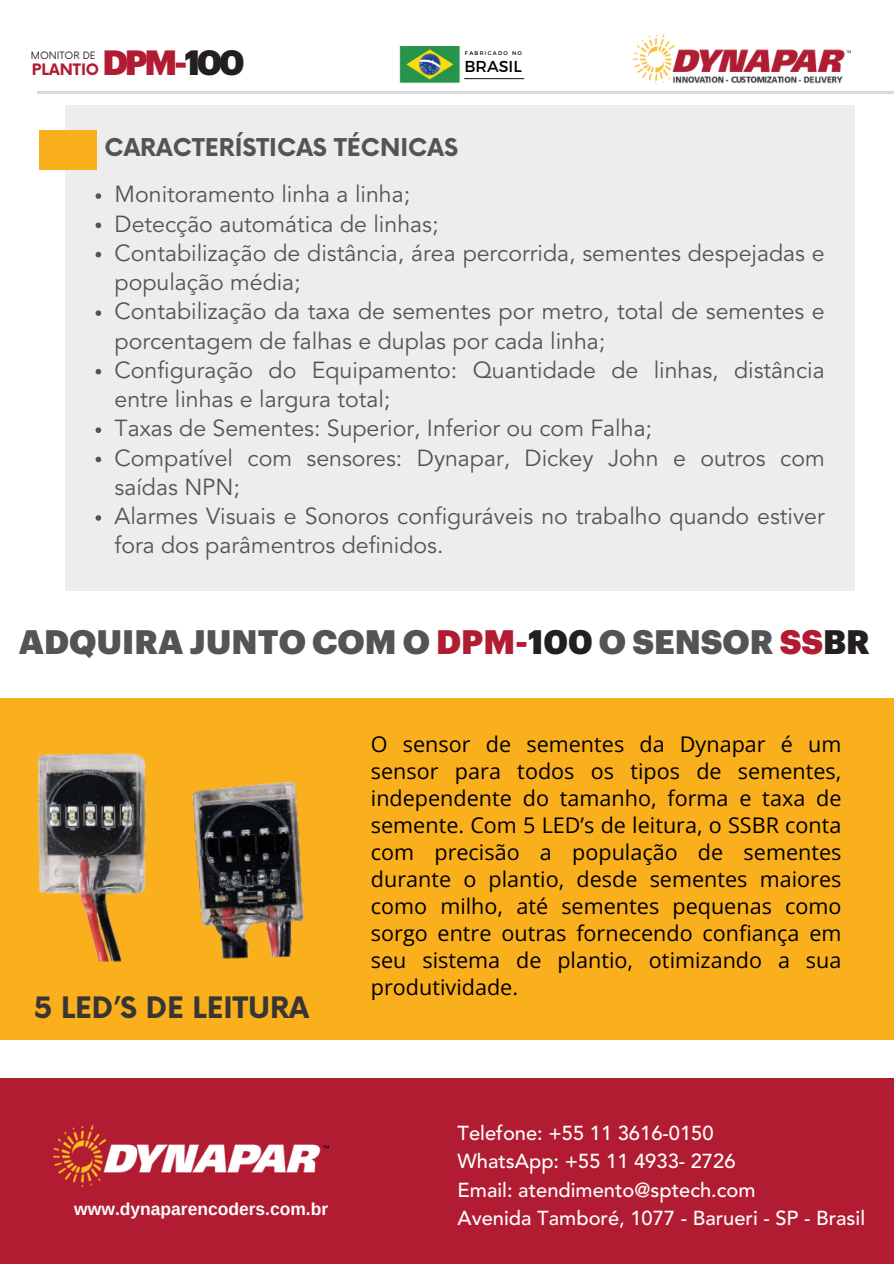
<style>
.page{position:relative;width:894px;height:1264px;background:#fff}
.page>*{position:absolute;margin:0;border:0;box-sizing:border-box;transform-origin:0 0}
.t1{font:900 34.35px "Graphik";letter-spacing:-.095em;color:#b21c32}
.t2{font:900 33.3px "Graphik";color:#545454}
.t3{font:700 28.8px "Now";color:#383535}
.t4{font:700 23.85px "Now";color:#545454}
.t5{font:23.1px/29.2px "Avenir LT Std";color:#545454}
.t6{font:21.6px/27px "Open Sans";color:#000;text-align:justify}
.t7{font:500 20.1px/28.2px "Avenir LT Std";color:#fdfefd}
.t8{font:700 17.4px "Arimo";color:#fdfefd}
.t9{font:15.75px "Montserrat";color:#000}
.t10{font:700 15.45px "Now";color:#b21c32}
.t11{font:9.9px "Now";color:#231f1f}
.t12{font:5.4px "Montserrat";letter-spacing:.24em;color:#000}
.s1{color:#231f1f}
.s2{color:#b21c32}
</style>
<div class="page">
<hr style="left:37px;top:91px;width:856px;height:2px;background:#d9d9d9">
<img style="left:633px;top:33px;width:217px;height:50px">
<div style="left:65px;top:105px;width:789px;height:485px;background:#eeeded"></div>
<div style="left:39px;top:131px;width:58px;height:39px;background:#faaf1d"></div>
<svg style="left:95px;top:193px;width:6px;height:6px"></svg>
<svg style="left:95px;top:222px;width:6px;height:6px"></svg>
<svg style="left:95px;top:252px;width:6px;height:5px"></svg>
<svg style="left:95px;top:310px;width:6px;height:6px"></svg>
<svg style="left:95px;top:369px;width:6px;height:5px"></svg>
<svg style="left:95px;top:427px;width:6px;height:6px"></svg>
<svg style="left:95px;top:456px;width:6px;height:6px"></svg>
<svg style="left:95px;top:515px;width:6px;height:6px"></svg>
<div style="left:0;top:1078px;width:893px;height:185px;background:#b21c32"></div>
<img style="left:54px;top:1124px;width:274px;height:62px">
<div style="left:0;top:698px;width:893px;height:341px;background:#faaf1d"></div>
<img style="left:37px;top:753px;width:267px;height:209px">
<img style="left:399px;top:47px;width:67px;height:36px">
<hr style="left:464px;top:78px;width:60px;height:1px;background:#242424">
<p class="t1" style="left:102px;top:47px;width:144px">DPM-<span class="s1">100</span></p>
<p class="t11" style="left:31px;top:49px;width:66px">MONITOR DE</p>
<p class="t10" style="left:32px;top:61px;width:69px">PLANTIO</p>
<h5 class="t12" style="left:465px;top:50px;width:58px">FABRICADO NO</h5>
<p class="t9" style="left:464px;top:56px;width:59px">BRASIL</p>
<p class="t4" style="left:104px;top:135px;width:355px">CARACTERÍSTICAS TÉCNICAS</p>
<p class="t5" style="left:115px;top:182px;width:297px">Monitoramento linha a linha;</p>
<h6 class="t5" style="left:115px;top:211px;width:325px">Detecção automática de linhas;</h6>
<p class="t5" style="left:115px;top:240px;width:711px">Contabilização de distância, área percorrida, sementes despejadas e população média;</p>
<h3 class="t5" style="left:115px;top:299px;width:711px">Contabilização da taxa de sementes por metro, total de sementes e porcentagem de falhas e duplas por cada linha;</h3>
<p class="t5" style="left:115px;top:357px;width:711px">Configuração do Equipamento: Quantidade de linhas, distância entre linhas e largura total;</p>
<p class="t5" style="left:115px;top:416px;width:539px">Taxas de Sementes: Superior, Inferior ou com Falha;</p>
<p class="t5" style="left:115px;top:445px;width:711px">Compatível com sensores: Dynapar, Dickey John e outros com saídas NPN;</p>
<p class="t5" style="left:115px;top:503px;width:711px">Alarmes Visuais e Sonoros configuráveis no trabalho quando estiver fora dos parâmentros definidos.</p>
<h2 class="t2" style="left:19px;top:626px;width:852px">ADQUIRA JUNTO COM O <span class="s2">DPM-</span><span class="s1">100</span> O SENSOR <span class="s2">SS</span><span class="s1">BR</span></h2>
<h4 class="t3" style="left:34px;top:991px;width:276px">5 LED’S DE LEITURA</h4>
<p class="t8" style="left:74px;top:1199px;width:255px">www.dynaparencoders.com.br</p>
<p class="t6" style="left:371px;top:729px;width:472px">O sensor de sementes da Dynapar é um sensor para todos os tipos de sementes, independente do tamanho, forma e taxa de semente. Com 5 LED’s de leitura, o SSBR conta com precisão a população de sementes durante o plantio, desde sementes maiores como milho, até sementes pequenas como sorgo entre outras fornecendo confiança em seu sistema de plantio, otimizando a sua produtividade.</p>
<p class="t7" style="left:457px;top:1120px;width:409px">Telefone: +55 11 3616-0150<br>WhatsApp: +55 11 4933- 2726<br>Email: atendimento@sptech.com<br>Avenida Tamboré, 1077 - Barueri - SP - Brasil</p>
</div>
